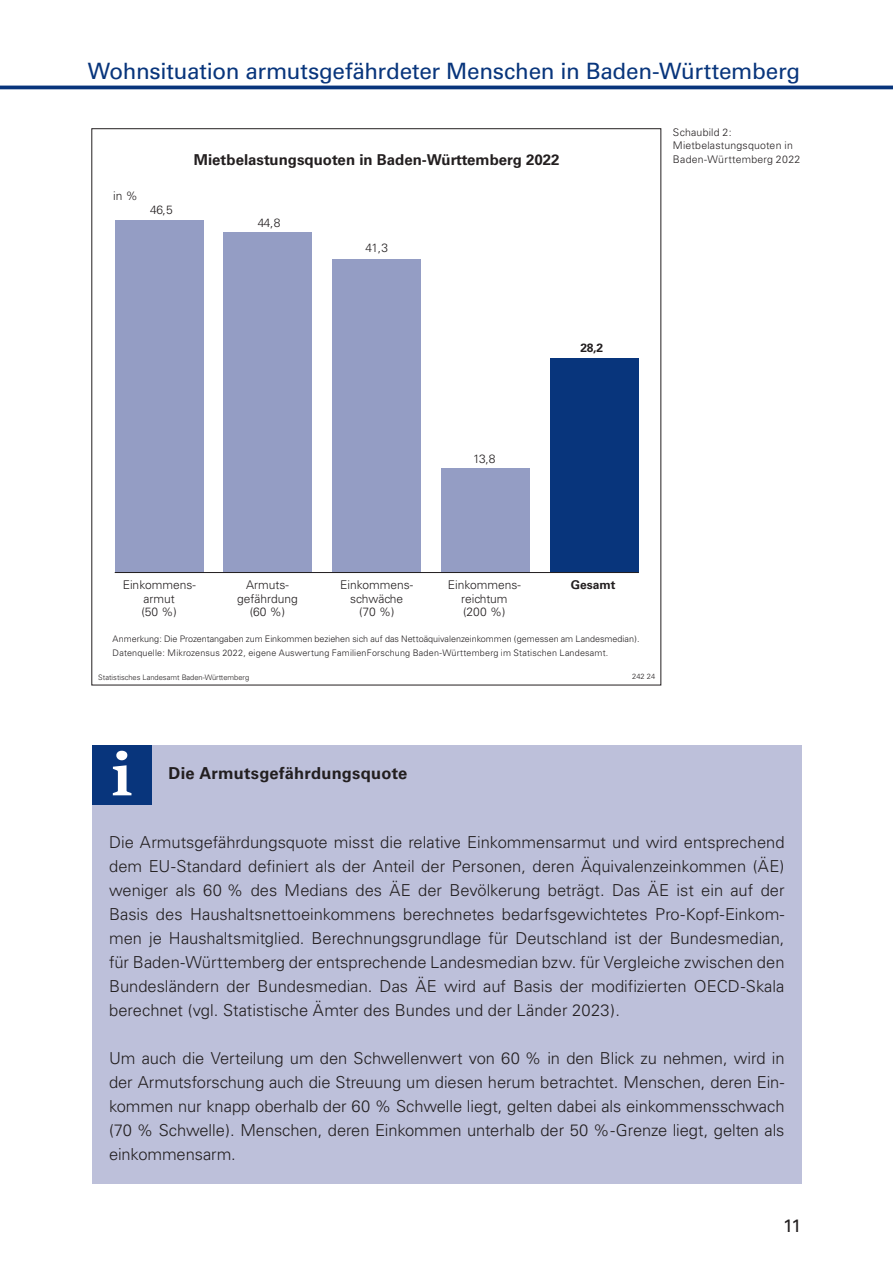
<style>
.page{position:relative;width:893px;height:1263px;background:#fff}
.page>*{position:absolute;margin:0;border:0;box-sizing:border-box;transform-origin:0 0}
.t1{font:700 65.25px "Sitka Subheading";color:#fff}
.t2{font:22.5px "Univers";letter-spacing:-.01em;color:#08357c}
.t3{font:18px "Univers";color:#231f20}
.t4{font:300 16.5px/24px "Univers";color:#231f20;text-align:justify}
.t5{font:700 16.5px "Univers";letter-spacing:.01em;color:#231f20}
.t6{font:700 15px "Univers";color:#231f20}
.t7{font:300 12px/13.5px "Univers";color:#231f20;text-align:center}
.t8{font:700 12px "Univers";color:#231f20}
.t9{font:300 10.5px/13.5px "Univers";letter-spacing:.02em;color:#231f20}
.t10{font:300 9px/13.5px "Univers";letter-spacing:.005em;color:#231f20}
.t11{font:300 7.5px "Univers";color:#231f20}
</style>
<div class="page">
<hr style="left:0;top:86px;width:893px;height:3px;background:#08357c">
<div style="left:550px;top:358px;width:89px;height:214px;background:#08357c"></div>
<div style="left:441px;top:468px;width:89px;height:104px;background:#949dc4"></div>
<div style="left:332px;top:259px;width:89px;height:313px;background:#949dc4"></div>
<div style="left:224px;top:232px;width:88px;height:340px;background:#949dc4"></div>
<div style="left:115px;top:220px;width:88px;height:352px;background:#949dc4"></div>
<hr style="left:115px;top:572px;width:524px;height:1px;background:#231f20">
<div style="left:92px;top:745px;width:709px;height:438px;background:#bdc0da"></div>
<div style="left:92px;top:745px;width:60px;height:60px;background:#08357c"></div>
<h2 class="t2" style="left:88px;top:57px;width:714px">Wohnsituation armutsgefährdeter Menschen in Baden-Württemberg</h2>
<p class="t7" style="left:113px;top:189px;width:26px">in %</p>
<p class="t7" style="left:150px;top:203px;width:24px">46,5</p>
<p class="t6" style="left:194px;top:151px;width:367px">Mietbelastungsquoten in Baden-Württemberg 2022</p>
<p class="t7" style="left:258px;top:216px;width:24px">44,8</p>
<p class="t7" style="left:365px;top:241px;width:24px">41,3</p>
<p class="t8" style="left:581px;top:341px;width:24px">28,2</p>
<p class="t7" style="left:473px;top:452px;width:24px">13,8</p>
<p class="t9" style="left:673px;top:125px;width:129px">Schaubild 2:<br>Mietbelastungsquoten in<br>Baden-Württemberg 2022</p>
<p class="t7" style="left:123px;top:578px;width:75px">Einkommens&shy;armut<br>(50 %)</p>
<p class="t8" style="left:571px;top:578px;width:46px">Gesamt</p>
<p class="t7" style="left:237px;top:578px;width:62px">Armuts&shy;gefährdung (60 %)</p>
<p class="t7" style="left:340px;top:578px;width:75px">Einkommens&shy;schwäche<br>(70 %)</p>
<p class="t7" style="left:448px;top:578px;width:75px">Einkommens&shy;reichtum<br>(200 %)</p>
<p class="t10" style="left:113px;top:632px;width:528px">Anmerkung: Die Prozentangaben zum Einkommen beziehen sich auf das Nettoäquivalenzeinkommen (gemessen am Landesmedian).<br>Datenquelle: Mikrozensus 2022, eigene Auswertung FamilienForschung Baden-Württemberg im Statischen Landesamt.</p>
<p class="t11" style="left:98px;top:672px;width:153px">Statistisches Landesamt Baden-Württemberg</p>
<p class="t11" style="left:632px;top:672px;width:24px">242 24</p>
<h1 class="t1" style="left:111px;top:725px;width:23px">i</h1>
<p class="t5" style="left:169px;top:763px;width:240px">Die Armutsgefährdungsquote</p>
<p class="t4" style="left:109px;top:830px;width:677px">Die Armutsgefährdungsquote misst die relative Einkommensarmut und wird entsprechend dem EU-Standard definiert als der Anteil der Personen, deren Äquivalenzeinkommen (ÄE) weniger als 60 % des Medians des ÄE der Bevölkerung beträgt. Das ÄE ist ein auf der Basis des Haushaltsnettoeinkommens berechnetes bedarfsgewichtetes Pro-Kopf-Einkom&shy;men je Haushaltsmitglied. Berechnungsgrundlage für Deutschland ist der Bundesmedian, für Baden-Württemberg der entsprechende Landesmedian bzw. für Vergleiche zwischen den Bundesländern der Bundesmedian. Das ÄE wird auf Basis der modifizierten OECD-Skala berechnet (vgl. Statistische Ämter des Bundes und der Länder 2023).</p>
<p class="t4" style="left:109px;top:1046px;width:677px">Um auch die Verteilung um den Schwellenwert von 60 % in den Blick zu nehmen, wird in der Armutsforschung auch die Streuung um diesen herum betrachtet. Menschen, deren Ein&shy;kommen nur knapp oberhalb der 60 % Schwelle liegt, gelten dabei als einkommensschwach (70 % Schwelle). Menschen, deren Einkommen unterhalb der 50 %-Grenze liegt, gelten als einkommensarm.</p>
<p class="t3" style="left:783px;top:1215px;width:20px">11</p>
</div>
